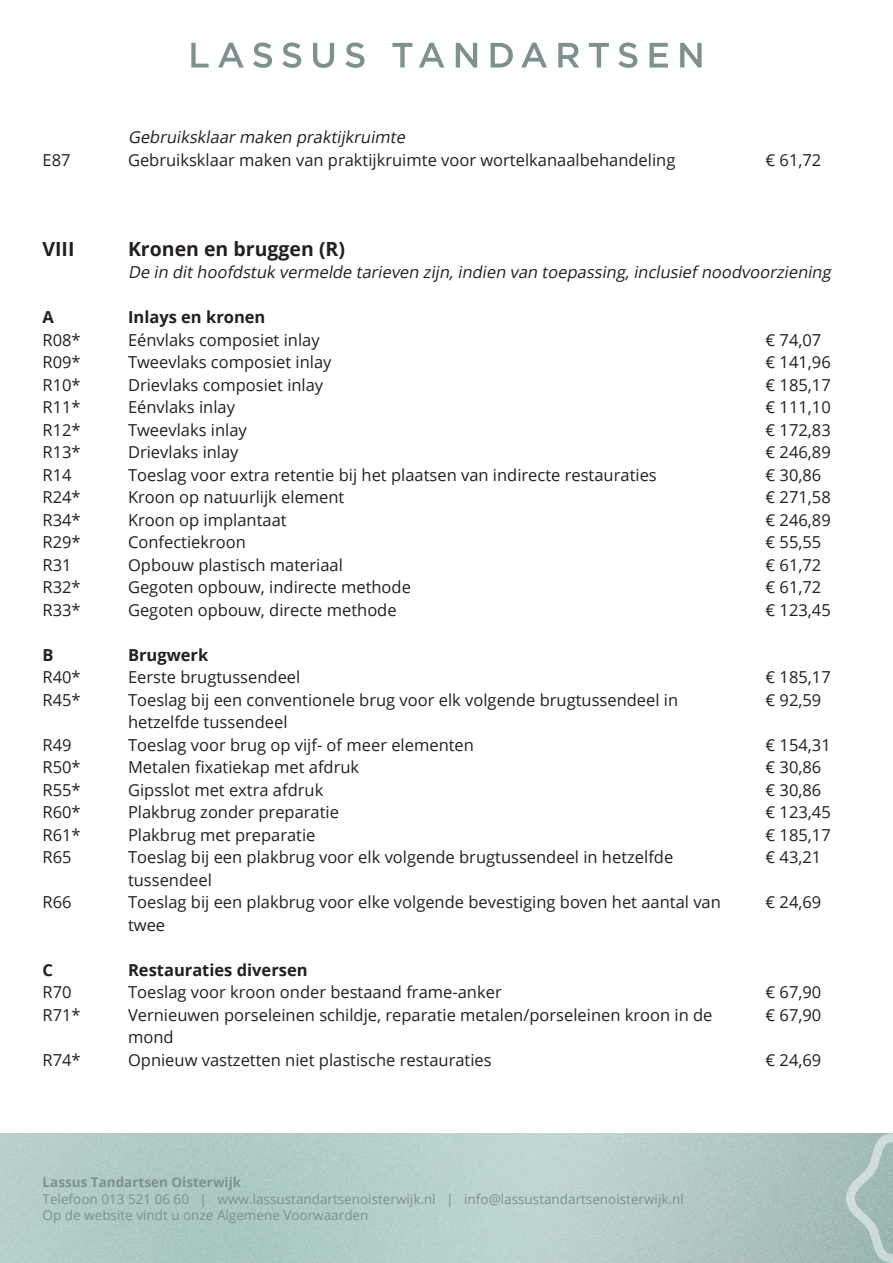
<style>
.page{position:relative;width:893px;height:1263px;background:#fff}
.page>*{position:absolute;margin:0;border:0;box-sizing:border-box;transform-origin:0 0}
.Body_text{font:700 19.5px "Open Sans";color:#231f20}
.Body_text-2{font:16.5px "Open Sans";color:#231f20}
.Body_text-3{font:italic 16.5px "Open Sans";color:#231f20}
.Body_text-4{font:700 16.5px "Open Sans";color:#231f20}
.Infos{font:13.5px/16.5px "Open Sans";color:#7d918f}
.t1{font:700 13.5px "Open Sans";color:#7d918f}
</style>
<div class="page">
<svg style="left:191px;top:43px;width:18px;height:25px"></svg>
<svg style="left:218px;top:43px;width:26px;height:25px"></svg>
<svg style="left:253px;top:43px;width:19px;height:25px"></svg>
<svg style="left:282px;top:43px;width:19px;height:25px"></svg>
<svg style="left:313px;top:43px;width:21px;height:25px"></svg>
<svg style="left:345px;top:43px;width:19px;height:25px"></svg>
<svg style="left:392px;top:43px;width:20px;height:25px"></svg>
<svg style="left:419px;top:43px;width:25px;height:25px"></svg>
<svg style="left:456px;top:43px;width:21px;height:25px"></svg>
<svg style="left:491px;top:43px;width:22px;height:25px"></svg>
<svg style="left:521px;top:43px;width:26px;height:25px"></svg>
<svg style="left:558px;top:43px;width:21px;height:25px"></svg>
<svg style="left:589px;top:43px;width:20px;height:25px"></svg>
<svg style="left:618px;top:43px;width:19px;height:25px"></svg>
<svg style="left:649px;top:43px;width:19px;height:25px"></svg>
<svg style="left:680px;top:43px;width:22px;height:25px"></svg>
<img style="left:0;top:1133px;width:846px;height:130px">
<svg style="left:846px;top:1133px;width:47px;height:130px;background:#a9c0bc"></svg>
<p class="Body_text-3" style="left:128px;top:126px;width:282px">Gebruiksklaarmaken praktijkruimte</p>
<p class="Body_text-2" style="left:43px;top:149px;width:30px">E87</p>
<p class="Body_text-2" style="left:128px;top:149px;width:549px">Gebruiksklaar maken van praktijkruimte voor wortelkanaalbehandeling</p>
<p class="Body_text-2" style="left:766px;top:149px;width:57px">€ 61,72</p>
<p class="Body_text" style="left:43px;top:235px;width:34px">VIII</p>
<p class="Body_text" style="left:128px;top:235px;width:219px">Kronen en bruggen (R)</p>
<p class="Body_text-3" style="left:128px;top:261px;width:708px">De in dithoofdstuk vermelde tarieven zijn,indien van toepassing,inclusief noodvoorziening</p>
<p class="Body_text-4" style="left:43px;top:306px;width:13px">A</p>
<p class="Body_text-4" style="left:128px;top:306px;width:139px">Inlays en kronen</p>
<p class="Body_text-2" style="left:43px;top:329px;width:40px">R08*</p>
<p class="Body_text-2" style="left:128px;top:329px;width:193px">Eénvlaks composiet inlay</p>
<p class="Body_text-2" style="left:766px;top:329px;width:57px">€ 74,07</p>
<p class="Body_text-2" style="left:43px;top:351px;width:40px">R09*</p>
<p class="Body_text-2" style="left:128px;top:351px;width:205px">Tweevlaks composiet inlay</p>
<p class="Body_text-2" style="left:766px;top:351px;width:67px">€ 141,96</p>
<p class="Body_text-2" style="left:43px;top:374px;width:40px">R10*</p>
<p class="Body_text-2" style="left:128px;top:374px;width:197px">Drievlaks composiet inlay</p>
<p class="Body_text-2" style="left:766px;top:374px;width:67px">€ 185,17</p>
<p class="Body_text-2" style="left:43px;top:396px;width:40px">R11*</p>
<p class="Body_text-2" style="left:128px;top:396px;width:108px">Eénvlaks inlay</p>
<p class="Body_text-2" style="left:766px;top:396px;width:67px">€ 111,10</p>
<p class="Body_text-2" style="left:43px;top:419px;width:40px">R12*</p>
<p class="Body_text-2" style="left:128px;top:419px;width:120px">Tweevlaks inlay</p>
<p class="Body_text-2" style="left:766px;top:419px;width:67px">€ 172,83</p>
<p class="Body_text-2" style="left:43px;top:441px;width:40px">R13*</p>
<p class="Body_text-2" style="left:128px;top:441px;width:112px">Drievlaks inlay</p>
<p class="Body_text-2" style="left:766px;top:441px;width:67px">€ 246,89</p>
<p class="Body_text-2" style="left:43px;top:464px;width:31px">R14</p>
<p class="Body_text-2" style="left:128px;top:464px;width:530px">Toeslag voor extra retentie bij het plaatsen van indirecte restauraties</p>
<p class="Body_text-2" style="left:766px;top:464px;width:57px">€ 30,86</p>
<p class="Body_text-2" style="left:43px;top:486px;width:40px">R24*</p>
<p class="Body_text-2" style="left:128px;top:486px;width:218px">Kroon op natuurlijk element</p>
<p class="Body_text-2" style="left:766px;top:486px;width:67px">€ 271,58</p>
<p class="Body_text-2" style="left:43px;top:509px;width:40px">R34*</p>
<p class="Body_text-2" style="left:128px;top:509px;width:160px">Kroon op implantaat</p>
<p class="Body_text-2" style="left:766px;top:509px;width:67px">€ 246,89</p>
<p class="Body_text-2" style="left:43px;top:531px;width:40px">R29*</p>
<p class="Body_text-2" style="left:128px;top:531px;width:119px">Confectiekroon</p>
<p class="Body_text-2" style="left:766px;top:531px;width:57px">€ 55,55</p>
<p class="Body_text-2" style="left:43px;top:554px;width:31px">R31</p>
<p class="Body_text-2" style="left:128px;top:554px;width:216px">Opbouw plastisch materiaal</p>
<p class="Body_text-2" style="left:766px;top:554px;width:57px">€ 61,72</p>
<p class="Body_text-2" style="left:43px;top:576px;width:40px">R32*</p>
<p class="Body_text-2" style="left:128px;top:576px;width:284px">Gegoten opbouw, indirecte methode</p>
<p class="Body_text-2" style="left:766px;top:576px;width:57px">€ 61,72</p>
<p class="Body_text-2" style="left:43px;top:599px;width:40px">R33*</p>
<p class="Body_text-2" style="left:128px;top:599px;width:270px">Gegoten opbouw, directe methode</p>
<p class="Body_text-2" style="left:766px;top:599px;width:67px">€ 123,45</p>
<p class="Body_text-4" style="left:43px;top:643px;width:13px">B</p>
<p class="Body_text-4" style="left:128px;top:643px;width:82px">Brugwerk</p>
<p class="Body_text-2" style="left:43px;top:666px;width:40px">R40*</p>
<p class="Body_text-2" style="left:128px;top:666px;width:174px">Eerste brugtussendeel</p>
<p class="Body_text-2" style="left:766px;top:666px;width:67px">€ 185,17</p>
<p class="Body_text-2" style="left:43px;top:689px;width:40px">R45*</p>
<p class="Body_text-2" style="left:128px;top:689px;width:552px">Toeslag bij een conventionele brug voor elk volgende brugtussendeel in</p>
<p class="Body_text-2" style="left:766px;top:689px;width:57px">€ 92,59</p>
<p class="Body_text-2" style="left:128px;top:711px;width:161px">hetzelfde tussendeel</p>
<p class="Body_text-2" style="left:43px;top:734px;width:31px">R49</p>
<p class="Body_text-2" style="left:128px;top:734px;width:347px">Toeslag voor brug op vijf- of meer elementen</p>
<p class="Body_text-2" style="left:766px;top:734px;width:67px">€ 154,31</p>
<p class="Body_text-2" style="left:43px;top:756px;width:40px">R50*</p>
<p class="Body_text-2" style="left:128px;top:756px;width:233px">Metalen fixatiekap met afdruk</p>
<p class="Body_text-2" style="left:766px;top:756px;width:57px">€ 30,86</p>
<p class="Body_text-2" style="left:43px;top:779px;width:40px">R55*</p>
<p class="Body_text-2" style="left:128px;top:779px;width:197px">Gipsslot met extra afdruk</p>
<p class="Body_text-2" style="left:766px;top:779px;width:57px">€ 30,86</p>
<p class="Body_text-2" style="left:43px;top:801px;width:40px">R60*</p>
<p class="Body_text-2" style="left:128px;top:801px;width:213px">Plakbrug zonder preparatie</p>
<p class="Body_text-2" style="left:766px;top:801px;width:67px">€ 123,45</p>
<p class="Body_text-2" style="left:43px;top:824px;width:40px">R61*</p>
<p class="Body_text-2" style="left:128px;top:824px;width:189px">Plakbrug met preparatie</p>
<p class="Body_text-2" style="left:766px;top:824px;width:67px">€ 185,17</p>
<p class="Body_text-2" style="left:43px;top:846px;width:31px">R65</p>
<p class="Body_text-2" style="left:128px;top:846px;width:547px">Toeslag bij een plakbrug voor elk volgende brugtussendeel in hetzelfde</p>
<p class="Body_text-2" style="left:766px;top:846px;width:57px">€ 43,21</p>
<p class="Body_text-2" style="left:128px;top:869px;width:85px">tussendeel</p>
<p class="Body_text-2" style="left:43px;top:891px;width:31px">R66</p>
<p class="Body_text-2" style="left:128px;top:891px;width:594px">Toeslag bij een plakbrug voor elke volgende bevestiging boven het aantal van</p>
<p class="Body_text-2" style="left:766px;top:891px;width:57px">€ 24,69</p>
<p class="Body_text-2" style="left:128px;top:914px;width:39px">twee</p>
<p class="Body_text-4" style="left:43px;top:958px;width:12px">C</p>
<p class="Body_text-4" style="left:128px;top:958px;width:181px">Restauraties diversen</p>
<p class="Body_text-2" style="left:43px;top:981px;width:31px">R70</p>
<p class="Body_text-2" style="left:128px;top:981px;width:375px">Toeslag voor kroon onder bestaand frame-anker</p>
<p class="Body_text-2" style="left:766px;top:981px;width:57px">€ 67,90</p>
<p class="Body_text-2" style="left:43px;top:1004px;width:40px">R71*</p>
<p class="Body_text-2" style="left:128px;top:1004px;width:586px">Vernieuwen porseleinen schildje, reparatie metalen/porseleinen kroon in de</p>
<p class="Body_text-2" style="left:766px;top:1004px;width:57px">€ 67,90</p>
<p class="Body_text-2" style="left:128px;top:1026px;width:47px">mond</p>
<p class="Body_text-2" style="left:43px;top:1049px;width:40px">R74*</p>
<p class="Body_text-2" style="left:128px;top:1049px;width:365px">Opnieuw vastzetten niet plastische restauraties</p>
<p class="Body_text-2" style="left:766px;top:1049px;width:57px">€ 24,69</p>
<p class="t1" style="left:43px;top:1173px;width:200px">Lassus Tandartsen Oisterwijk</p>
<p class="Infos" style="left:43px;top:1190px;width:643px">Telefoon 013 521 06 60 | www.lassustandartsenoisterwijk.nl | info@lassustandartsenoisterwijk.nl<br>Op de website vindt u onze Algemene Voorwaarden</p>
</div>
